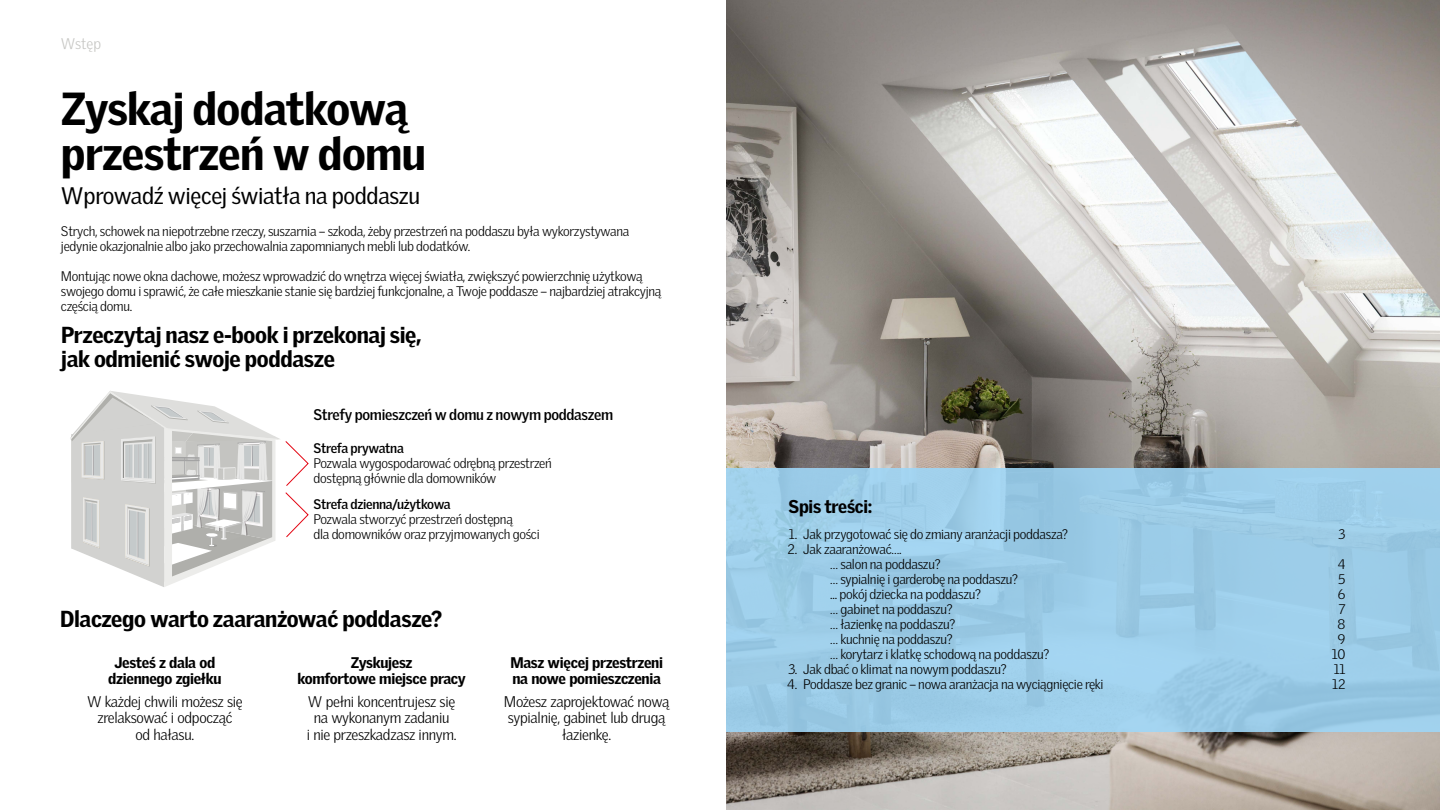
<style>
.page{position:relative;width:1440px;height:810px;background:#fff}
.page>*{position:absolute;margin:0;border:0;box-sizing:border-box;transform-origin:0 0}
.t1{font:900 45px/45px "Velux Gothic";letter-spacing:-.015em;color:#000}
.t2{font:23.25px "Velux Gothic";letter-spacing:-.015em;color:#000}
.t3{font:900 22.5px/24px "Velux Gothic";letter-spacing:-.015em;color:#000}
.t4{font:900 18px "Velux Gothic";letter-spacing:-.015em;color:#000}
.t5{font:300 15px/16.5px "Velux Gothic";letter-spacing:-.02em;color:#000;text-align:center}
.t6{font:900 15px/16.5px "Velux Gothic";letter-spacing:-.02em;color:#000;text-align:center}
.t7{font:700 15px "Velux Gothic";letter-spacing:-.02em;color:#000}
.t8{font:300 15px "Velux Gothic";letter-spacing:-.005em;color:#c6c6c3}
.t9{font:300 13.5px/15px "Velux Gothic";letter-spacing:-.02em;color:#000}
.t10{font:700 13.5px "Velux Gothic";letter-spacing:-.02em;color:#000}
</style>
<div class="page">
<img style="left:726px;top:0;width:713px;height:810px">
<div style="left:726px;top:468px;width:714px;height:263px;background:#9ccde8"></div>
<svg style="left:70px;top:391px;width:239px;height:196px"></svg>
<p class="t8" style="left:61px;top:35px;width:42px">Wstęp</p>
<h1 class="t1" style="left:61px;top:86px;width:367px">Zyskaj dodatkową przestrzeń w domu</h1>
<h2 class="t2" style="left:61px;top:182px;width:361px">Wprowadź więcej światła na poddaszu</h2>
<p class="t9" style="left:61px;top:223px;width:570px">Strych, schowek na niepotrzebne rzeczy, suszarnia – szkoda, żeby przestrzeń na poddaszu była wykorzystywana jedynie okazjonalnie albo jako przechowalnia zapomnianych mebli lub dodatków.</p>
<p class="t9" style="left:61px;top:268px;width:602px">Montując nowe okna dachowe, możesz wprowadzić do wnętrza więcej światła, zwiększyć powierzchnię użytkową swojego domu i sprawić, że całe mieszkanie stanie się bardziej funkcjonalne, a Twoje poddasze – najbardziej atrakcyjną częścią domu.</p>
<h3 class="t3" style="left:61px;top:323px;width:362px">Przeczytaj nasz e-book i przekonaj się, jak odmienić swoje poddasze</h3>
<p class="t7" style="left:314px;top:406px;width:301px">Strefy pomieszczeń w domu z nowym poddaszem</p>
<p class="t10" style="left:314px;top:439px;width:92px">Strefa prywatna</p>
<p class="t9" style="left:314px;top:455px;width:240px">Pozwala wygospodarować odrębną przestrzeń dostępną głównie dla domowników</p>
<p class="t10" style="left:314px;top:495px;width:139px">Strefa dzienna/użytkowa</p>
<p class="t9" style="left:314px;top:511px;width:228px">Pozwala stworzyć przestrzeń dostępną<br>dla domowników oraz przyjmowanych gości</p>
<h3 class="t3" style="left:60px;top:607px;width:384px">Dlaczego warto zaaranżować poddasze?</h3>
<p class="t6" style="left:108px;top:654px;width:115px">Jesteś z dala od dziennego zgiełku</p>
<p class="t5" style="left:87px;top:693px;width:157px">W każdej chwili możesz się zrelaksować i odpocząć<br>od hałasu.</p>
<p class="t6" style="left:297px;top:654px;width:170px">Zyskujesz<br>komfortowe miejsce pracy</p>
<p class="t5" style="left:307px;top:693px;width:151px">W pełni koncentrujesz się na wykonanym zadaniu<br>i nie przeszkadzasz innym.</p>
<p class="t6" style="left:510px;top:654px;width:154px;text-align:left">Masz więcej przestrzeni na nowe pomieszczenia</p>
<p class="t5" style="left:504px;top:693px;width:167px">Możesz zaprojektować nową sypialnię, gabinet lub drugą łazienkę.</p>
<h3 class="t4" style="left:788px;top:496px;width:85px">Spis treści:</h3>
<p class="t9" style="left:803px;top:527px;width:266px">Jak przygotować się do zmiany aranżacji poddasza?</p>
<p class="t9" style="left:803px;top:542px;width:100px">Jak zaaranżować….</p>
<p class="t9" style="left:830px;top:557px;width:112px">… salon na poddaszu?</p>
<p class="t9" style="left:830px;top:572px;width:189px">… sypialnię i garderobę na poddaszu?</p>
<p class="t9" style="left:830px;top:587px;width:152px">... pokój dziecka na poddaszu?</p>
<p class="t9" style="left:830px;top:602px;width:124px">… gabinet na poddaszu?</p>
<p class="t9" style="left:830px;top:617px;width:127px">… łazienkę na poddaszu?</p>
<p class="t9" style="left:830px;top:632px;width:124px">… kuchnię na poddaszu?</p>
<p class="t9" style="left:830px;top:647px;width:221px">… korytarz i klatkę schodową na poddaszu?</p>
<p class="t9" style="left:803px;top:662px;width:205px">Jak dbać o klimat na nowym poddaszu?</p>
<p class="t9" style="left:803px;top:677px;width:302px">Poddasze bez granic – nowa aranżacja na wyciągnięcie ręki</p>
<p class="t9" style="left:787px;top:527px;width:11px">1.<br>2.</p>
<p class="t9" style="left:787px;top:662px;width:11px">3.<br>4.</p>
<p class="t9" style="left:1338px;top:527px;width:9px">3</p>
<p class="t9" style="left:1332px;top:557px;width:15px;text-align:center">4<br>5<br>6<br>7<br>8<br>9<br>10<br>11<br>12</p>
</div>
